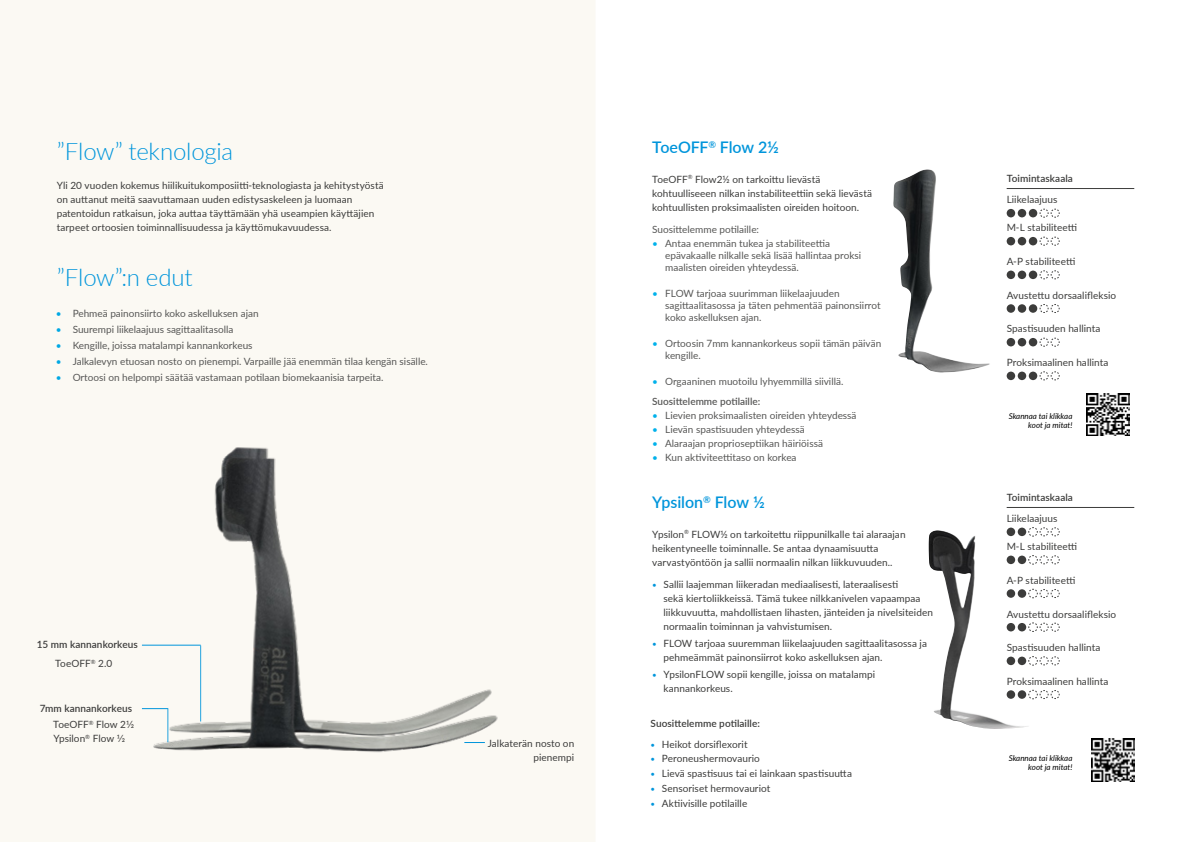
<style>
.page{position:relative;width:1191px;height:842px;background:#fff}
.page>*{position:absolute;margin:0;border:0;box-sizing:border-box;transform-origin:0 0}
.t1{font:300 24px "Lato";letter-spacing:-.01em;color:#0095db}
.t2{font:600 16px "Lato";letter-spacing:-.005em;color:#0095db}
.t3{font:10px/14px "Lato";letter-spacing:.005em;color:#3c3c3b}
.t4{font:10px/12px "Lato";color:#575756}
.t5{font:600 10px/16.3px "Lato";letter-spacing:.01em;color:#3c3c3b;text-align:right}
.t6{font:600 10px "Lato";color:#575756}
.t7{font:italic 8px/9.6px "Lato";color:#000;text-align:right}
.s1{color:#00a8e4}
.s2{font-weight:400}
.s3{color:#00b1eb}
.s4{font-size:8px;color:#0095db}
.s5{font-weight:400;font-size:8px;color:#0095db}
</style>
<div class="page">
<div style="left:0;top:0;width:595px;height:842px;background:#fbf9f3"></div>
<img style="left:142px;top:442px;width:377px;height:343px">
<svg style="left:464px;top:742px;width:21px;height:1px"></svg>
<hr style="left:200px;top:645px;width:1px;height:76px;background:#0095db">
<hr style="left:168px;top:708px;width:1px;height:34px;background:#0095db">
<div style="left:1006px;top:209px;width:9px;height:8px;background:#3c3c3b;border-radius:50%"></div>
<div style="left:1017px;top:209px;width:9px;height:8px;background:#3c3c3b;border-radius:50%"></div>
<div style="left:1028px;top:209px;width:9px;height:8px;background:#3c3c3b;border-radius:50%"></div>
<svg style="left:1039px;top:209px;width:20px;height:9px"></svg>
<div style="left:1006px;top:237px;width:9px;height:8px;background:#3c3c3b;border-radius:50%"></div>
<div style="left:1017px;top:237px;width:9px;height:8px;background:#3c3c3b;border-radius:50%"></div>
<div style="left:1028px;top:237px;width:9px;height:8px;background:#3c3c3b;border-radius:50%"></div>
<svg style="left:1039px;top:237px;width:20px;height:9px"></svg>
<div style="left:1006px;top:271px;width:9px;height:8px;background:#3c3c3b;border-radius:50%"></div>
<div style="left:1017px;top:271px;width:9px;height:8px;background:#3c3c3b;border-radius:50%"></div>
<div style="left:1028px;top:271px;width:9px;height:8px;background:#3c3c3b;border-radius:50%"></div>
<svg style="left:1039px;top:270px;width:20px;height:9px"></svg>
<svg style="left:1006px;top:304px;width:9px;height:9px"></svg>
<svg style="left:1017px;top:304px;width:9px;height:9px"></svg>
<svg style="left:1028px;top:304px;width:9px;height:9px"></svg>
<svg style="left:1039px;top:304px;width:20px;height:9px"></svg>
<div style="left:1006px;top:338px;width:9px;height:8px;background:#3c3c3b;border-radius:50%"></div>
<div style="left:1017px;top:338px;width:9px;height:8px;background:#3c3c3b;border-radius:50%"></div>
<div style="left:1028px;top:338px;width:9px;height:8px;background:#3c3c3b;border-radius:50%"></div>
<svg style="left:1039px;top:338px;width:20px;height:9px"></svg>
<div style="left:1006px;top:372px;width:9px;height:8px;background:#3c3c3b;border-radius:50%"></div>
<div style="left:1017px;top:372px;width:9px;height:8px;background:#3c3c3b;border-radius:50%"></div>
<div style="left:1028px;top:372px;width:9px;height:8px;background:#3c3c3b;border-radius:50%"></div>
<svg style="left:1039px;top:371px;width:20px;height:9px"></svg>
<hr style="left:1006px;top:188px;width:128px;height:1px;background:#3c3c3b">
<img style="left:893px;top:169px;width:97px;height:204px">
<img style="left:928px;top:530px;width:100px;height:199px">
<div style="left:1006px;top:528px;width:9px;height:8px;background:#3c3c3b;border-radius:50%"></div>
<div style="left:1017px;top:528px;width:9px;height:8px;background:#3c3c3b;border-radius:50%"></div>
<svg style="left:1028px;top:527px;width:31px;height:10px"></svg>
<div style="left:1006px;top:556px;width:9px;height:8px;background:#3c3c3b;border-radius:50%"></div>
<div style="left:1017px;top:556px;width:9px;height:8px;background:#3c3c3b;border-radius:50%"></div>
<svg style="left:1028px;top:555px;width:31px;height:10px"></svg>
<svg style="left:1006px;top:589px;width:9px;height:9px"></svg>
<svg style="left:1017px;top:589px;width:9px;height:9px"></svg>
<svg style="left:1028px;top:589px;width:31px;height:9px"></svg>
<div style="left:1006px;top:623px;width:9px;height:8px;background:#3c3c3b;border-radius:50%"></div>
<div style="left:1017px;top:623px;width:9px;height:8px;background:#3c3c3b;border-radius:50%"></div>
<svg style="left:1028px;top:622px;width:31px;height:10px"></svg>
<div style="left:1006px;top:657px;width:9px;height:8px;background:#3c3c3b;border-radius:50%"></div>
<div style="left:1017px;top:657px;width:9px;height:8px;background:#3c3c3b;border-radius:50%"></div>
<svg style="left:1028px;top:656px;width:31px;height:10px"></svg>
<svg style="left:1006px;top:690px;width:9px;height:9px"></svg>
<svg style="left:1017px;top:690px;width:9px;height:9px"></svg>
<svg style="left:1028px;top:690px;width:31px;height:9px"></svg>
<hr style="left:1006px;top:507px;width:128px;height:1px;background:#3c3c3b">
<img style="left:1086px;top:393px;width:43px;height:43px">
<img style="left:1091px;top:738px;width:43px;height:43px">
<h1 class="t1" style="left:57px;top:134px;width:178px">”Flow” teknologia</h1>
<p class="t3" style="left:57px;top:178px;width:329px">Yli 20 vuoden kokemus hiilikuitukomposiitti-teknologiasta ja kehitystyöstä on auttanut meitä saavuttamaan uuden edistysaskeleen ja luomaan patentoidun ratkaisun, joka auttaa täyttämään yhä useampien käyttäjien tarpeet ortoosien toiminnallisuudessa ja käyttömukavuudessa.</p>
<h1 class="t1" style="left:57px;top:261px;width:137px">”Flow”:n edut</h1>
<p class="t4" style="left:56px;top:307px;width:204px"><span class="s1">•</span> Pehmeä painonsiirto koko askelluksen ajan</p>
<p class="t4" style="left:56px;top:323px;width:179px"><span class="s1">•</span> Suurempi liikelaajuus sagittaalitasolla</p>
<p class="t4" style="left:56px;top:339px;width:198px"><span class="s1">•</span> Kengille, joissa matalampi kannankorkeus</p>
<p class="t4" style="left:56px;top:355px;width:374px"><span class="s1">•</span> Jalkalevyn etuosan nosto on pienempi. Varpaille jää enemmän tilaa kengän sisälle.</p>
<p class="t4" style="left:56px;top:371px;width:329px"><span class="s1">•</span> Ortoosi on helpompi säätää vastamaan potilaan biomekaanisia tarpeita.</p>
<p class="t5" style="left:37px;top:636px;width:102px">15 mm kannankorkeus</p>
<p class="t3" style="left:55px;top:656px;width:59px">ToeOFF<sup>®</sup> 2.0</p>
<p class="t5" style="left:40px;top:700px;width:96px">7mm kannankorkeus<br><span class="s2">ToeOFF</span><sup>®</sup> <span class="s2">Flow 21/2</span></p>
<p class="t3" style="left:53px;top:731px;width:73px">Ypsilon<sup>®</sup> Flow 1/2</p>
<p class="t3" style="left:488px;top:735px;width:88px;text-align:right">Jalkaterän nosto on pienempi</p>
<h2 class="t2" style="left:652px;top:136px;width:128px">ToeOFF<sup>®</sup> Flow 2½</h2>
<p class="t3" style="left:652px;top:171px;width:170px">ToeOFF<sup>®</sup> Flow2½ on tarkoittu lievästä</p>
<p class="t5" style="left:1006px;top:169px;width:68px">Toimintaskaala</p>
<p class="t3" style="left:652px;top:185px;width:221px">kohtuulliseeen nilkan instabiliteettiin sekä lievästä kohtuullisten proksimaalisten oireiden hoitoon.</p>
<p class="t4" style="left:652px;top:223px;width:108px">Suosittelemme potilaille:</p>
<p class="t4" style="left:665px;top:237px;width:197px;text-indent:-13px"><span class="s3">•</span> Antaa enemmän tukea ja stabiliteettia epävakaalle nilkalle sekä lisää hallintaa proksi maalisten oireiden yhteydessä.</p>
<p class="t4" style="left:665px;top:287px;width:217px;text-indent:-13px"><span class="s3">•</span> FLOW tarjoaa suurimman liikelaajuuden sagittaalitasossa ja täten pehmentää painonsiirrot koko askelluksen ajan.</p>
<p class="t4" style="left:665px;top:337px;width:217px;text-indent:-13px"><span class="s3">•</span> Ortoosin 7mm kannankorkeus sopii tämän päivän kengille.</p>
<p class="t4" style="left:652px;top:375px;width:193px"><span class="s3">•</span> Orgaaninen muotoilu lyhyemmillä siivillä.</p>
<p class="t3" style="left:1006px;top:192px;width:52px">Liikelaajuus</p>
<p class="t3" style="left:1006px;top:220px;width:72px">M-L stabiliteetti</p>
<p class="t3" style="left:1006px;top:254px;width:70px">A-P stabiliteetti</p>
<p class="t3" style="left:1006px;top:288px;width:111px">Avustettu dorsaalifleksio</p>
<p class="t3" style="left:1006px;top:321px;width:95px">Spastisuuden hallinta</p>
<p class="t3" style="left:1006px;top:355px;width:103px">Proksimaalinen hallinta</p>
<p class="t6" style="left:652px;top:394px;width:110px">Suosittelemme potilaille:</p>
<p class="t4" style="left:652px;top:409px;width:206px"><span class="s3">•</span> Lievien proksimaalisten oireiden yhteydessä</p>
<p class="t4" style="left:652px;top:423px;width:154px"><span class="s3">•</span> Lievän spastisuuden yhteydessä</p>
<p class="t4" style="left:652px;top:437px;width:172px"><span class="s3">•</span> Alaraajan proprioseptiikan häiriöissä</p>
<p class="t4" style="left:652px;top:451px;width:146px"><span class="s3">•</span> Kun aktiviteettitaso on korkea</p>
<h2 class="t2" style="left:652px;top:491px;width:114px">Ypsilon<sup>®</sup> Flow ½</h2>
<p class="t3" style="left:652px;top:526px;width:255px">Ypsilon<sup>®</sup> FLOW½ on tarkoitettu riippunilkalle tai alaraajan heikentyneelle toiminnalle. Se antaa dynaamisuutta varvastyöntöön ja sallii normaalin nilkan liikkuvuuden..</p>
<p class="t3" style="left:663px;top:577px;width:271px;text-indent:-11px"><span class="s4">ҋ</span> Sallii laajemman liikeradan mediaalisesti, lateraalisesti<br>sekä kiertoliikkeissä. Tämä tukee nilkkanivelen vapaampaa liikkuvuutta, mahdollistaen lihasten, jänteiden ja nivelsiteiden normaalin toiminnan ja vahvistumisen.</p>
<p class="t3" style="left:663px;top:636px;width:265px;text-indent:-11px"><span class="s4">ҋ</span> FLOW tarjoaa suuremman liikelaajuuden sagittaalitasossa ja pehmeämmät painonsiirrot koko askelluksen ajan.</p>
<p class="t3" style="left:663px;top:667px;width:213px;text-indent:-11px"><span class="s4">ҋ</span> YpsilonFLOW sopii kengille, joissa on matalampi kannankorkeus.</p>
<p class="t5" style="left:650px;top:713px;width:111px;line-height:20.5px;text-align:left">Suosittelemme potilaille: <span class="s5">ҋ</span> <span class="s2">Heikot dorsiflexorit</span></p>
<p class="t3" style="left:650px;top:751px;width:203px;line-height:14.8px"><span class="s4">ҋ</span> Peroneushermovaurio<br><span class="s4">ҋ</span> Lievä spastisuus tai ei lainkaan spastisuutta <span class="s4">ҋ</span> Sensoriset hermovauriot<br><span class="s4">ҋ</span> Aktiivisille potilaille</p>
<p class="t7" style="left:1008px;top:411px;width:65px">Skannaa tai klikkaa koot ja mitat!</p>
<p class="t5" style="left:1006px;top:488px;width:68px">Toimintaskaala</p>
<p class="t3" style="left:1006px;top:511px;width:52px">Liikelaajuus</p>
<p class="t3" style="left:1006px;top:539px;width:72px">M-L stabiliteetti</p>
<p class="t3" style="left:1006px;top:573px;width:70px">A-P stabiliteetti</p>
<p class="t3" style="left:1006px;top:607px;width:111px">Avustettu dorsaalifleksio</p>
<p class="t3" style="left:1006px;top:640px;width:95px">Spastisuuden hallinta</p>
<p class="t3" style="left:1006px;top:674px;width:103px">Proksimaalinen hallinta</p>
<p class="t7" style="left:1008px;top:753px;width:65px">Skannaa tai klikkaa koot ja mitat!</p>
</div>
